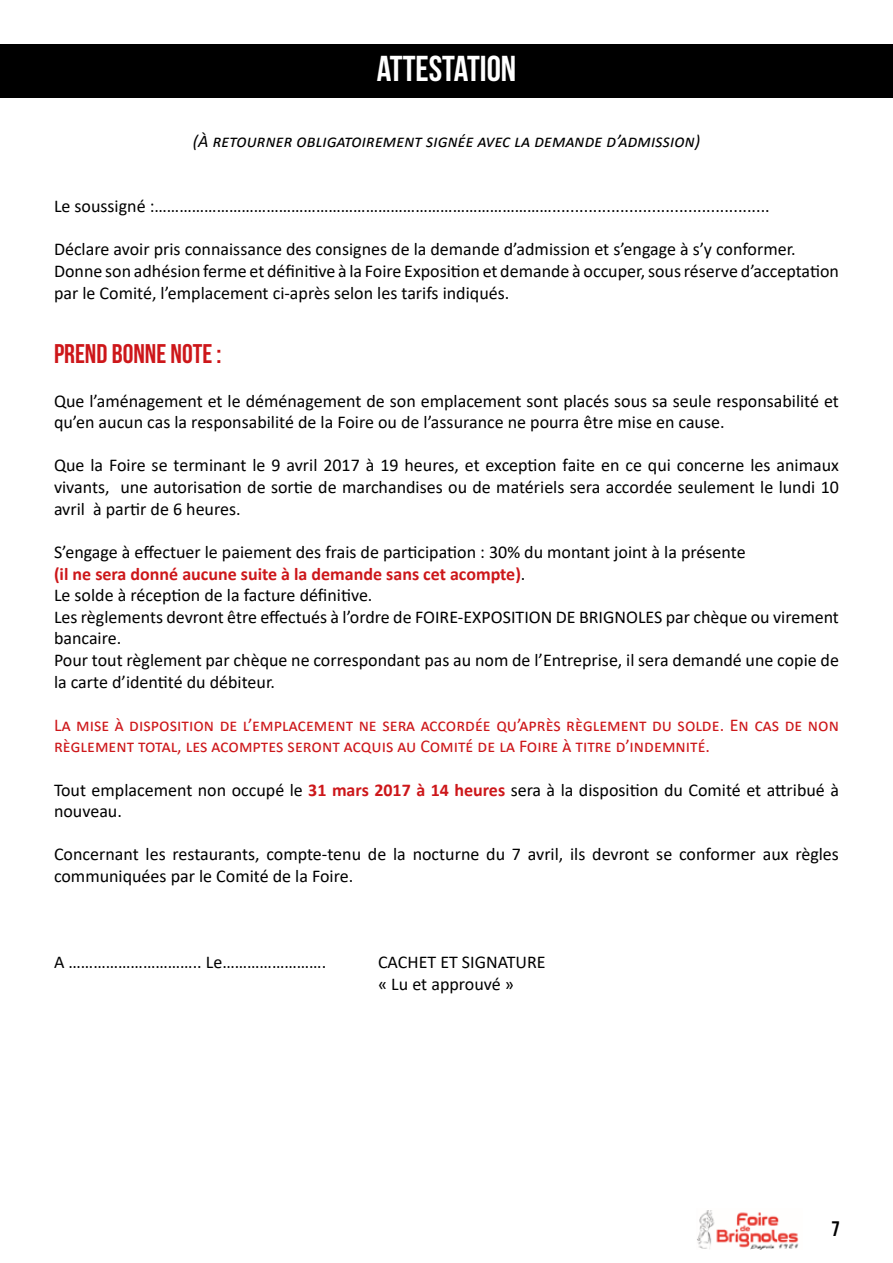
<style>
.page{position:relative;width:893px;height:1263px;background:#fff}
.page>*{position:absolute;margin:0;border:0;box-sizing:border-box;transform-origin:0 0}
.t1{font:36px "Bebas Neue";color:#fff}
.t2{font:27px "Bebas Neue";color:#cd171a}
.t3{font:21px "Bebas Neue";color:#000}
.t4{font:18px/21.6px "Calibri";color:#000}
.t5{font:18px/21.6px "Calibri";color:#cd171a}
.t6{font:italic 18px "Calibri";color:#000}
.s1{font-weight:700;color:#cd171a}
</style>
<div class="page">
<img style="left:697px;top:1210px;width:102px;height:39px">
<div style="left:0;top:45px;width:893px;height:53px;background:#000"></div>
<h1 class="t1" style="left:377px;top:49px;width:141px">ATTESTATION</h1>
<p class="t6" style="left:193px;top:129px;width:509px">(À retourner obligatoirement signée avec la demande d’admission)</p>
<p class="t4" style="left:54px;top:195px;width:717px">Le soussigné :……………………………………………………………………………………................................................</p>
<p class="t4" style="left:54px;top:238px;width:786px">Déclare avoir pris connaissance des consignes de la demande d’admission et s’engage à s’y conformer.<br>Donne son adhésion ferme et définitive à la Foire Exposition et demande à occuper, sous réserve d’acceptation par le Comité, l’emplacement ci-après selon les tarifs indiqués.</p>
<h2 class="t2" style="left:54px;top:339px;width:169px">PREND BONNE NOTE :</h2>
<p class="t4" style="left:54px;top:389px;width:786px">Que l’aménagement et le déménagement de son emplacement sont placés sous sa seule responsabilité et qu’en aucun cas la responsabilité de la Foire ou de l’assurance ne pourra être mise en cause.</p>
<p class="t4" style="left:54px;top:454px;width:786px;text-align:justify">Que la Foire se terminant le 9 avril 2017 à 19 heures, et exception faite en ce qui concerne les animaux vivants, une autorisation de sortie de marchandises ou de matériels sera accordée seulement le lundi 10 avril à partir de 6 heures.</p>
<p class="t4" style="left:54px;top:541px;width:786px">S’engage à effectuer le paiement des frais de participation : 30% du montant joint à la présente<br><span class="s1">(il ne sera donné aucune suite à la demande sans cet acompte)</span>.<br>Le solde à réception de la facture définitive.<br>Les règlements devront être effectués à l’ordre de FOIRE-EXPOSITION DE BRIGNOLES par chèque ou virement bancaire.<br>Pour tout règlement par chèque ne correspondant pas au nom de l’Entreprise, il sera demandé une copie de la carte d’identité du débiteur.</p>
<p class="t5" style="left:54px;top:713px;width:786px">La mise à disposition de l’emplacement ne sera accordée qu’après règlement du solde. En cas de non règlement total, les acomptes seront acquis au Comité de la Foire à titre d’indemnité.</p>
<p class="t4" style="left:54px;top:778px;width:786px">Tout emplacement non occupé le <span class="s1">31 mars 2017 à 14 heures</span> sera à la disposition du Comité et attribué à nouveau.</p>
<p class="t4" style="left:54px;top:843px;width:786px">Concernant les restaurants, compte-tenu de la nocturne du 7 avril, ils devront se conformer aux règles communiquées par le Comité de la Foire.</p>
<p class="t4" style="left:54px;top:951px;width:274px">A ………………………….. Le…………………….</p>
<p class="t4" style="left:378px;top:951px;width:169px">CACHET ET SIGNATURE « Lu et approuvé »</p>
<p class="t3" style="left:831px;top:1217px;width:10px">7</p>
</div>
